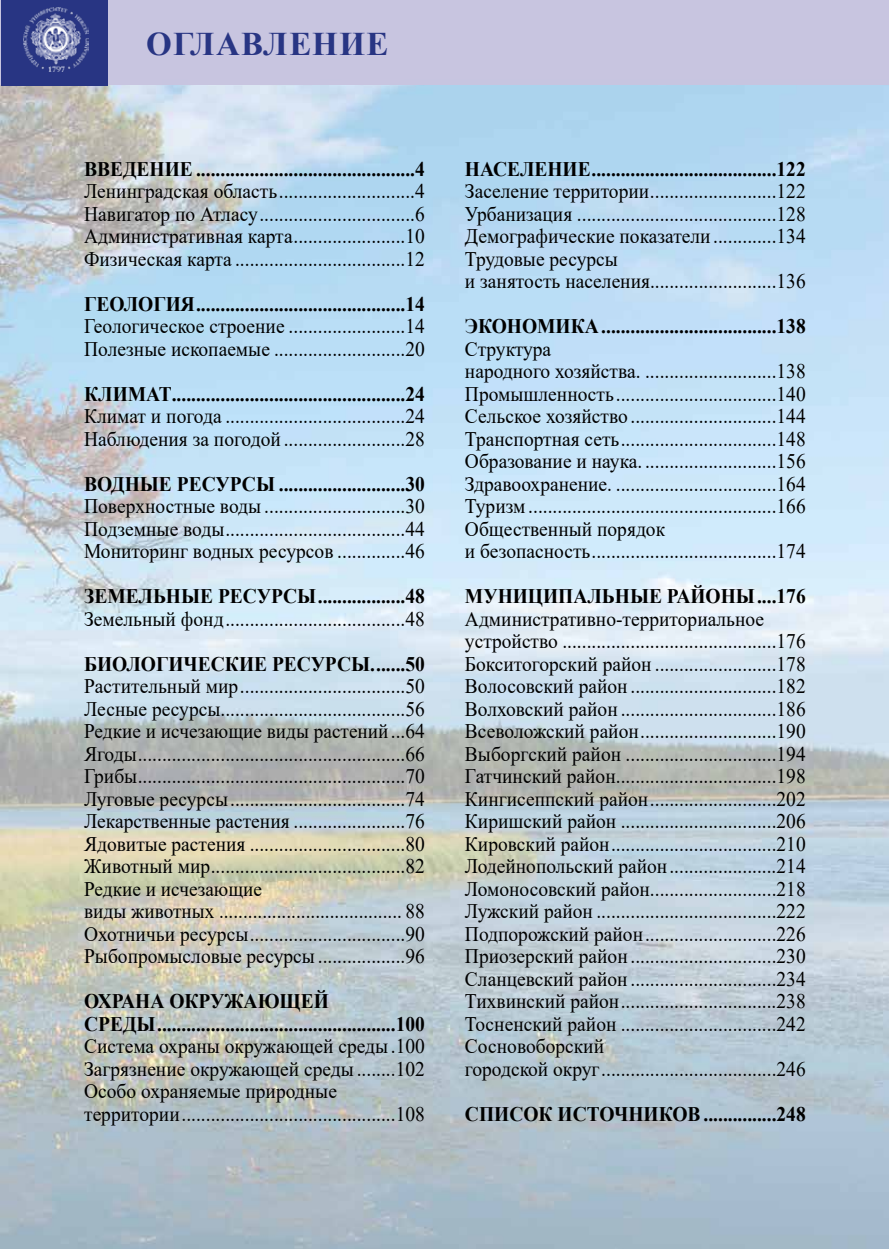
<style>
.page{position:relative;width:889px;height:1249px;background:#fff}
.page>*{position:absolute;margin:0;border:0;box-sizing:border-box;transform-origin:0 0}
.t1{font:700 33px "Times New Roman";letter-spacing:.035em;color:#283583}
.t2{font:20.7px/22.5px "Times New Roman";color:#000;scale:.94 1}
.t3{font:700 20.7px/22.5px "Times New Roman";color:#000;scale:.94 1}
.t4{font:700 20.7px "Times New Roman";color:#000;scale:.95 1}
</style>
<div class="page">
<img style="left:1px;top:85px;width:887px;height:1164px">
<div style="left:0;top:0;width:888px;height:85px;background:#c8c5e0"></div>
<div style="left:1px;top:0;width:106px;height:85px;background:#283583"></div>
<img style="left:23px;top:7px;width:65px;height:64px">
<h1 class="t1" style="left:146px;top:20px;width:244px">ОГЛАВЛЕНИЕ</h1>
<p class="t4" style="left:84px;top:154px;width:360px">ВВЕДЕНИЕ .............................................4</p>
<p class="t2" style="left:84px;top:179px;width:364px;text-align:justify">Ленинградская область............................4<br>Навигатор по Атласу................................6<br>Административная карта.......................10<br>Физическая карта ...................................12</p>
<p class="t3" style="left:84px;top:292px;width:364px">ГЕОЛОГИЯ...........................................14</p>
<p class="t2" style="left:84px;top:314px;width:364px">Геологическое строение ........................14<br>Полезные ископаемые ...........................20</p>
<p class="t3" style="left:84px;top:382px;width:364px">КЛИМАТ................................................24</p>
<p class="t2" style="left:84px;top:404px;width:364px">Климат и погода .....................................24<br>Наблюдения за погодой .........................28</p>
<p class="t3" style="left:84px;top:472px;width:364px">ВОДНЫЕ РЕСУРСЫ ..........................30</p>
<p class="t2" style="left:84px;top:494px;width:364px;text-align:justify">Поверхностные воды .............................30<br>Подземные воды.....................................44<br>Мониторинг водных ресурсов ..............46</p>
<p class="t3" style="left:84px;top:584px;width:364px">ЗЕМЕЛЬНЫЕ РЕСУРСЫ..................48</p>
<p class="t2" style="left:84px;top:607px;width:364px">Земельный фонд.....................................48</p>
<p class="t3" style="left:84px;top:652px;width:364px">БИОЛОГИЧЕСКИЕ РЕСУРСЫ.......50</p>
<p class="t2" style="left:84px;top:674px;width:364px">Растительный мир..................................50<br>Лесные ресурсы......................................56<br>Редкие и исчезающие виды растений...64<br>Ягоды.......................................................66<br>Грибы.......................................................70<br>Луговые ресурсы....................................74<br>Лекарственные растения .......................76<br>Ядовитые растения ................................80<br>Животный мир........................................82<br>Редкие и исчезающие<br>виды животных ...................................... 88<br>Охотничьи ресурсы................................90<br>Рыбопромысловые ресурсы..................96</p>
<p class="t3" style="left:84px;top:989px;width:364px">ОХРАНА ОКРУЖАЮЩЕЙ<br>СРЕДЫ.................................................100</p>
<p class="t2" style="left:84px;top:1034px;width:364px">Система охраны окружающей среды.100<br>Загрязнение окружающей среды........102<br>Особо охраняемые природные территории............................................108</p>
<p class="t3" style="left:465px;top:157px;width:364px">НАСЕЛЕНИЕ......................................122</p>
<p class="t2" style="left:465px;top:179px;width:364px">Заселение территории..........................122<br>Урбанизация .........................................128<br>Демографические показатели.............134<br>Трудовые ресурсы<br>и занятость населения..........................136</p>
<p class="t3" style="left:465px;top:314px;width:364px">ЭКОНОМИКА....................................138</p>
<p class="t2" style="left:465px;top:337px;width:364px">Структура<br>народного хозяйства. ...........................138<br>Промышленность.................................140<br>Сельское хозяйство ..............................144<br>Транспортная сеть................................148<br>Образование и наука. ...........................156<br>Здравоохранение. .................................164<br>Туризм...................................................166<br>Общественный порядок<br>и безопасность......................................174</p>
<p class="t3" style="left:465px;top:584px;width:364px">МУНИЦИПАЛЬНЫЕ РАЙОНЫ....176</p>
<p class="t2" style="left:465px;top:607px;width:364px">Административно-территориальное устройство ............................................176<br>Бокситогорский район .........................178<br>Волосовский район ..............................182<br>Волховский район ................................186<br>Всеволожский район............................190<br>Выборгский район ...............................194<br>Гатчинский район.................................198<br>Кингисеппский район..........................202<br>Киришский район ................................206<br>Кировский район..................................210<br>Лодейнопольский район......................214<br>Ломоносовский район..........................218<br>Лужский район .....................................222<br>Подпорожский район...........................226<br>Приозерский район ..............................230<br>Сланцевский район ..............................234<br>Тихвинский район................................238<br>Тосненский район ................................242<br>Сосновоборский<br>городской округ....................................246</p>
<p class="t3" style="left:465px;top:1102px;width:364px">СПИСОК ИСТОЧНИКОВ...............248</p>
</div>
